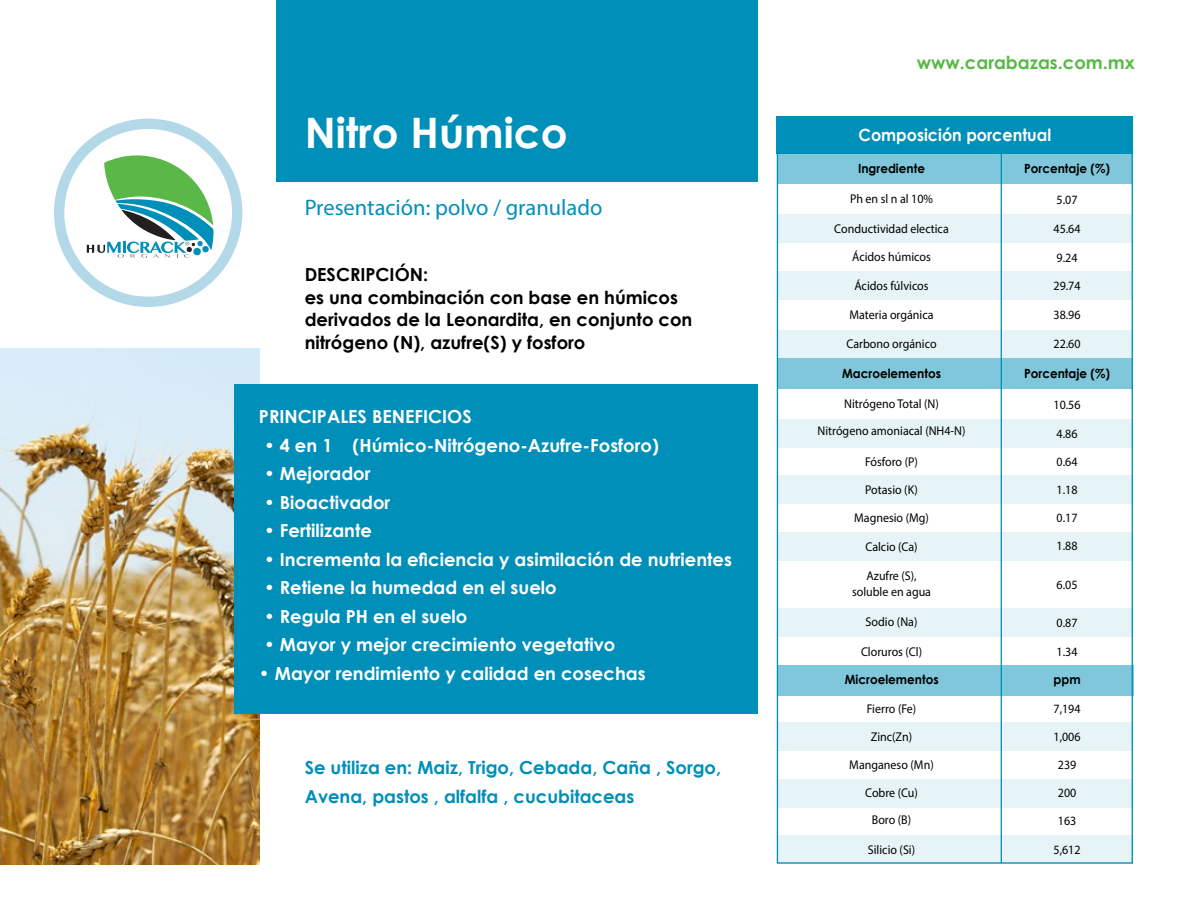
<style>
.page{position:relative;width:1188px;height:918px;background:#fff}
.page>*{position:absolute;margin:0;border:0;box-sizing:border-box;transform-origin:0 0}
.t1{font:700 42px "Century Gothic";color:#fff}
.t2{font:22.5px "Myriad Pro";color:#008fb8}
.t3{font:700 18px "Century Gothic";color:#fff}
.t4{font:700 18px/22.5px "Century Gothic";color:#000}
.t5{font:700 18px/28.5px "Century Gothic";color:#008fb8}
.t6{font:700 18px "Century Gothic";color:#59b847}
.t7{font:700 16.95px "Century Gothic";color:#fff;scale:.95 1}
.t8{font:12.75px/16.2px "Myriad Pro";color:#000;text-align:center;scale:.95 1}
.t9{font:700 12.75px "Century Gothic";color:#000;scale:.95 1}
</style>
<div class="page">
<img style="left:0;top:348px;width:259px;height:516px">
<div style="left:234px;top:384px;width:523px;height:329px;background:#008fb8"></div>
<div style="left:54px;top:119px;width:188px;height:188px;background:#b3d9e8;border-radius:50%"></div>
<div style="left:64px;top:129px;width:168px;height:168px;background:#fff;border-radius:50%"></div>
<svg style="left:87px;top:155px;width:126px;height:103px"></svg>
<div style="left:778px;top:215px;width:354px;height:28px;background:#e6f4f8"></div>
<div style="left:778px;top:330px;width:355px;height:28px;background:#e6f4f8"></div>
<div style="left:778px;top:271px;width:354px;height:28px;background:#e6f4f8"></div>
<div style="left:778px;top:420px;width:355px;height:28px;background:#e6f4f8"></div>
<div style="left:778px;top:779px;width:355px;height:28px;background:#e6f4f8"></div>
<div style="left:778px;top:835px;width:355px;height:28px;background:#e6f4f8"></div>
<div style="left:778px;top:532px;width:355px;height:28px;background:#e6f4f8"></div>
<div style="left:778px;top:608px;width:355px;height:28px;background:#e6f4f8"></div>
<div style="left:778px;top:475px;width:355px;height:29px;background:#e6f4f8"></div>
<div style="left:778px;top:723px;width:355px;height:28px;background:#e6f4f8"></div>
<div style="left:778px;top:153px;width:354px;height:30px;background:#80c7db"></div>
<div style="left:777px;top:358px;width:355px;height:31px;background:#80c7db"></div>
<div style="left:778px;top:665px;width:355px;height:30px;background:#80c7db"></div>
<div style="left:777px;top:116px;width:356px;height:38px;background:#008fb8"></div>
<hr style="left:1001px;top:150px;width:1px;height:713px;background:#008fb8">
<div style="left:276px;top:0;width:481px;height:182px;background:#008fb8"></div>
<h1 class="t1" style="left:305px;top:101px;width:264px">Nitro Húmico</h1>
<h2 class="t2" style="left:305px;top:193px;width:299px">Presentación: polvo / granulado</h2>
<h3 class="t4" style="left:305px;top:263px;width:389px">DESCRIPCIÓN:<br>es una combinación con base en húmicos derivados de la Leonardita, en conjunto con nitrógeno (N), azufre(S) y fosforo</h3>
<h3 class="t3" style="left:259px;top:403px;width:214px">PRINCIPALES BENEFICIOS</h3>
<h3 class="t3" style="left:264px;top:431px;width:396px">• 4 en 1 (Húmico-Nitrógeno-Azufre-Fosforo)</h3>
<h3 class="t3" style="left:264px;top:460px;width:108px">• Mejorador</h3>
<h3 class="t3" style="left:264px;top:488px;width:128px">• Bioactivador</h3>
<h3 class="t3" style="left:264px;top:517px;width:109px">• Fertilizante</h3>
<h3 class="t3" style="left:264px;top:545px;width:469px">• Incrementa la eficiencia y asimilación de nutrientes</h3>
<h3 class="t3" style="left:264px;top:574px;width:294px">• Retiene la humedad en el suelo</h3>
<h3 class="t3" style="left:264px;top:602px;width:205px">• Regula PH en el suelo</h3>
<h3 class="t3" style="left:264px;top:631px;width:353px">• Mayor y mejor crecimiento vegetativo</h3>
<h3 class="t3" style="left:259px;top:659px;width:388px">• Mayor rendimiento y calidad en cosechas</h3>
<h3 class="t5" style="left:305px;top:753px;width:418px">Se utiliza en: Maiz, Trigo, Cebada, Caña , Sorgo,<br>Avena, pastos , alfalfa , cucubitaceas</h3>
<h3 class="t6" style="left:917px;top:49px;width:220px">www.carabazas.com.mx</h3>
<h3 class="t7" style="left:859px;top:122px;width:204px">Composición porcentual</h3>
<p class="t9" style="left:858px;top:158px;width:72px">Ingrediente</p>
<p class="t9" style="left:1024px;top:158px;width:92px">Porcentaje (%)</p>
<p class="t8" style="left:850px;top:191px;width:89px">Ph en sl n al 10%</p>
<p class="t8" style="left:834px;top:221px;width:122px">Conductividad electica</p>
<p class="t8" style="left:1057px;top:191px;width:24px">5.07</p>
<p class="t8" style="left:1054px;top:221px;width:30px">45.64</p>
<p class="t8" style="left:852px;top:249px;width:84px">Ácidos húmicos</p>
<p class="t8" style="left:1057px;top:249px;width:24px">9.24</p>
<p class="t8" style="left:854px;top:277px;width:80px">Ácidos fúlvicos</p>
<p class="t8" style="left:850px;top:307px;width:90px">Materia orgánica</p>
<p class="t8" style="left:1054px;top:277px;width:30px">29.74</p>
<p class="t8" style="left:1054px;top:307px;width:30px">38.96</p>
<p class="t8" style="left:846px;top:336px;width:96px">Carbono orgánico</p>
<p class="t8" style="left:1054px;top:336px;width:30px">22.60</p>
<p class="t9" style="left:842px;top:363px;width:106px">Macroelementos</p>
<p class="t9" style="left:1024px;top:363px;width:92px">Porcentaje (%)</p>
<p class="t8" style="left:844px;top:396px;width:101px">Nitrógeno Total (N)</p>
<p class="t8" style="left:1054px;top:396px;width:30px">10.56</p>
<p class="t8" style="left:817px;top:422px;width:157px">Nitrógeno amoniacal (NH4-N)</p>
<p class="t8" style="left:1057px;top:426px;width:24px">4.86</p>
<p class="t8" style="left:865px;top:453px;width:57px">Fósforo (P)</p>
<p class="t8" style="left:1057px;top:453px;width:24px">0.64</p>
<p class="t8" style="left:865px;top:481px;width:57px">Potasio (K)</p>
<p class="t8" style="left:1057px;top:481px;width:24px">1.18</p>
<p class="t8" style="left:854px;top:509px;width:80px">Magnesio (Mg)</p>
<p class="t8" style="left:1057px;top:510px;width:24px">0.17</p>
<p class="t8" style="left:865px;top:538px;width:56px">Calcio (Ca)</p>
<p class="t8" style="left:1057px;top:538px;width:24px">1.88</p>
<p class="t8" style="left:852px;top:567px;width:85px">Azufre (S), soluble en agua</p>
<p class="t8" style="left:1057px;top:576px;width:24px">6.05</p>
<p class="t8" style="left:866px;top:614px;width:56px">Sodio (Na)</p>
<p class="t8" style="left:861px;top:643px;width:66px">Cloruros (Cl)</p>
<p class="t8" style="left:1057px;top:614px;width:24px">0.87</p>
<p class="t8" style="left:1057px;top:643px;width:24px">1.34</p>
<p class="t9" style="left:845px;top:670px;width:100px">Microelementos</p>
<p class="t9" style="left:1054px;top:670px;width:30px">ppm</p>
<p class="t8" style="left:867px;top:700px;width:54px">Fierro (Fe)</p>
<p class="t8" style="left:1054px;top:700px;width:30px">7,194</p>
<p class="t8" style="left:871px;top:728px;width:45px">Zinc(Zn)</p>
<p class="t8" style="left:1054px;top:728px;width:30px">1,006</p>
<p class="t8" style="left:849px;top:757px;width:90px">Manganeso (Mn)</p>
<p class="t8" style="left:1058px;top:757px;width:21px">239</p>
<p class="t8" style="left:865px;top:785px;width:57px">Cobre (Cu)</p>
<p class="t8" style="left:1058px;top:785px;width:21px">200</p>
<p class="t8" style="left:872px;top:812px;width:43px">Boro (B)</p>
<p class="t8" style="left:1058px;top:812px;width:21px">163</p>
<p class="t8" style="left:868px;top:841px;width:51px">Silicio (Si)</p>
<p class="t8" style="left:1054px;top:841px;width:30px">5,612</p>
</div>
